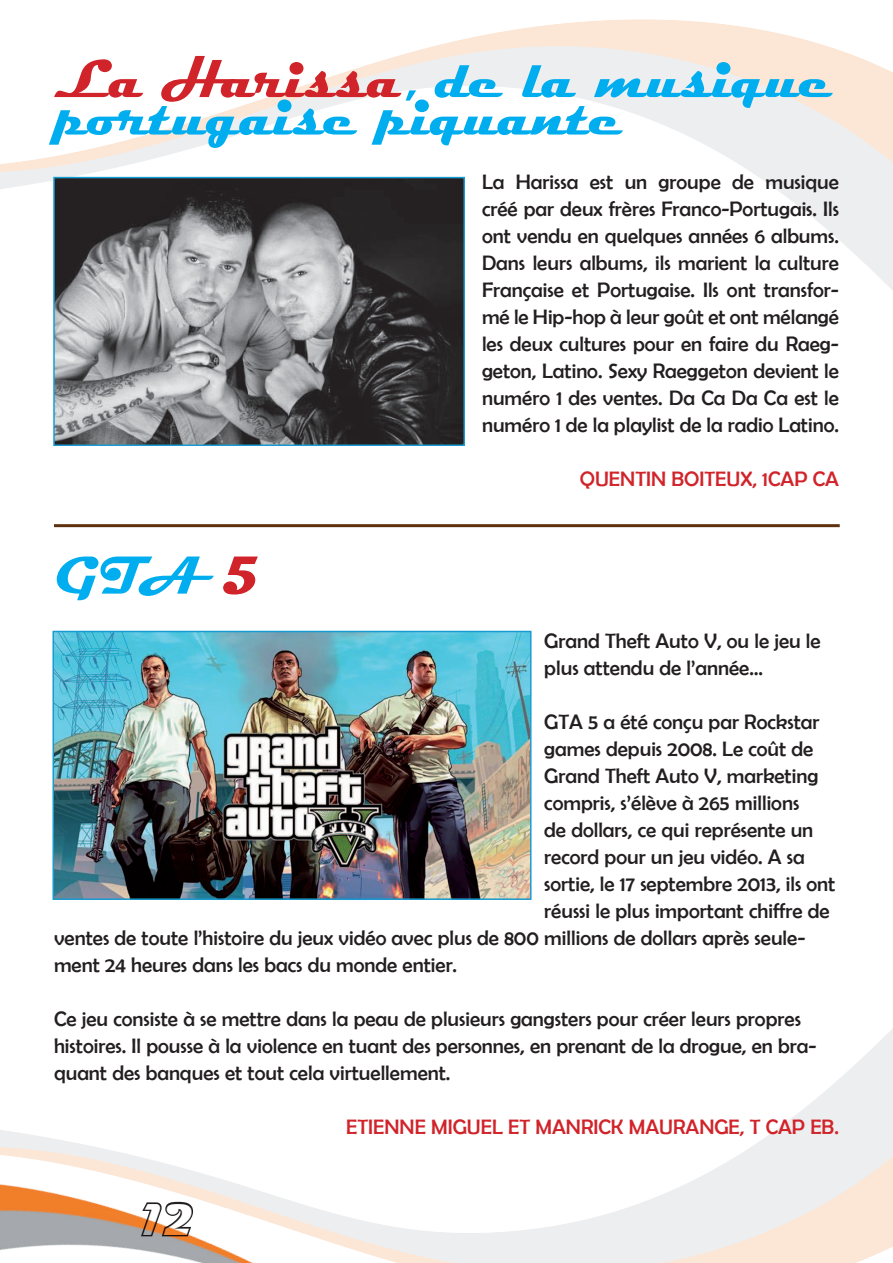
<style>
.page{position:relative;width:893px;height:1263px;background:#fff}
.page>*{position:absolute;margin:0;border:0;box-sizing:border-box;transform-origin:0 0}
.t1{font:700 54px "Magneto";letter-spacing:-.01em;color:#00aeef}
.t2{font:700 45px "Magneto";color:#fff}
.t3{font:21px/27px "Berlin Sans FB";color:#231f20}
.t4{font:21px "Berlin Sans FB";color:#d1232a}
.s1{color:#d1232a}
</style>
<div class="page">
<img style="left:0;top:1029px;width:893px;height:234px">
<img style="left:0;top:19px;width:893px;height:271px">
<img style="left:56px;top:180px;width:406px;height:263px">
<div style="left:53px;top:177px;width:412px;height:269px;border:2px solid #189bd0"></div>
<img style="left:55px;top:634px;width:473px;height:263px">
<div style="left:52px;top:631px;width:479px;height:269px;border:2px solid #189bd0"></div>
<hr style="left:54px;top:524px;width:786px;height:3px;background:#5f320f">
<h1 class="t1" style="left:54px;top:48px;width:780px"><span class="s1">La Harissa</span>, de la musique</h1>
<h1 class="t1" style="left:54px;top:86px;width:570px">portugaise piquante</h1>
<p class="t3" style="left:482px;top:168px;width:358px;text-align:justify">La Harissa est un groupe de musique créé par deux frères Franco-Portugais. Ils ont vendu en quelques années 6 albums.<br>Dans leurs albums, ils marient la culture Française et Portugaise. Ils ont transfor&shy;mé le Hip-hop à leur goût et ont mélangé les deux cultures pour en faire du Raeg&shy;geton, Latino. Sexy Raeggeton devient le numéro 1 des ventes. Da Ca Da Ca est le numéro 1 de la playlist de la radio Latino.</p>
<p class="t4" style="left:580px;top:467px;width:117px">Quentin BOITEU</p>
<p class="t4" style="left:740px;top:467px;width:42px">X, 1CAP</p>
<p class="t4" style="left:813px;top:467px;width:14px">CA</p>
<h1 class="t1" style="left:54px;top:545px;width:205px">GTA <span class="s1">5</span></h1>
<p class="t3" style="left:544px;top:627px;width:278px">Grand Theft Auto V, ou le jeu le plus attendu de l’année…</p>
<p class="t3" style="left:544px;top:708px;width:14px">GTA</p>
<p class="t3" style="left:588px;top:708px;width:233px">5 a été conçu par Rockstar</p>
<p class="t3" style="left:544px;top:735px;width:271px">games depuis 2008. Le coût de</p>
<p class="t3" style="left:544px;top:762px;width:276px">Grand Theft Auto V, marketing</p>
<p class="t3" style="left:544px;top:789px;width:256px">compris, s’élève à 265 millions</p>
<p class="t3" style="left:544px;top:816px;width:270px">de dollars, ce qui représente un</p>
<p class="t3" style="left:544px;top:843px;width:262px">record pour un jeu vidéo. A sa</p>
<p class="t3" style="left:544px;top:870px;width:293px">sortie, le 17 septembre 2013, ils ont</p>
<p class="t3" style="left:544px;top:897px;width:287px">réussi le plus important chiffre de</p>
<p class="t3" style="left:54px;top:924px;width:753px">ventes de toute l’histoire du jeux vidéo avec plus de 800 millions de dollars après seule-</p>
<p class="t3" style="left:54px;top:951px;width:405px">ment 24 heures dans les bacs du monde entier.</p>
<p class="t3" style="left:54px;top:1005px;width:764px">Ce jeu consiste à se mettre dans la peau de plusieurs gangsters pour créer leurs propres histoires. Il pousse à la violence en tuant des personnes, en prenant de la drogue, en bra&shy;quant des banques et tout cela virtuellement.</p>
<p class="t4" style="left:346px;top:1115px;width:434px">Etienne Miguel et Manrick Maurange, T CAP</p>
<p class="t4" style="left:810px;top:1115px;width:30px">EB.</p>
<h2 class="t2" style="left:141px;top:1194px;width:55px">12</h2>
</div>
